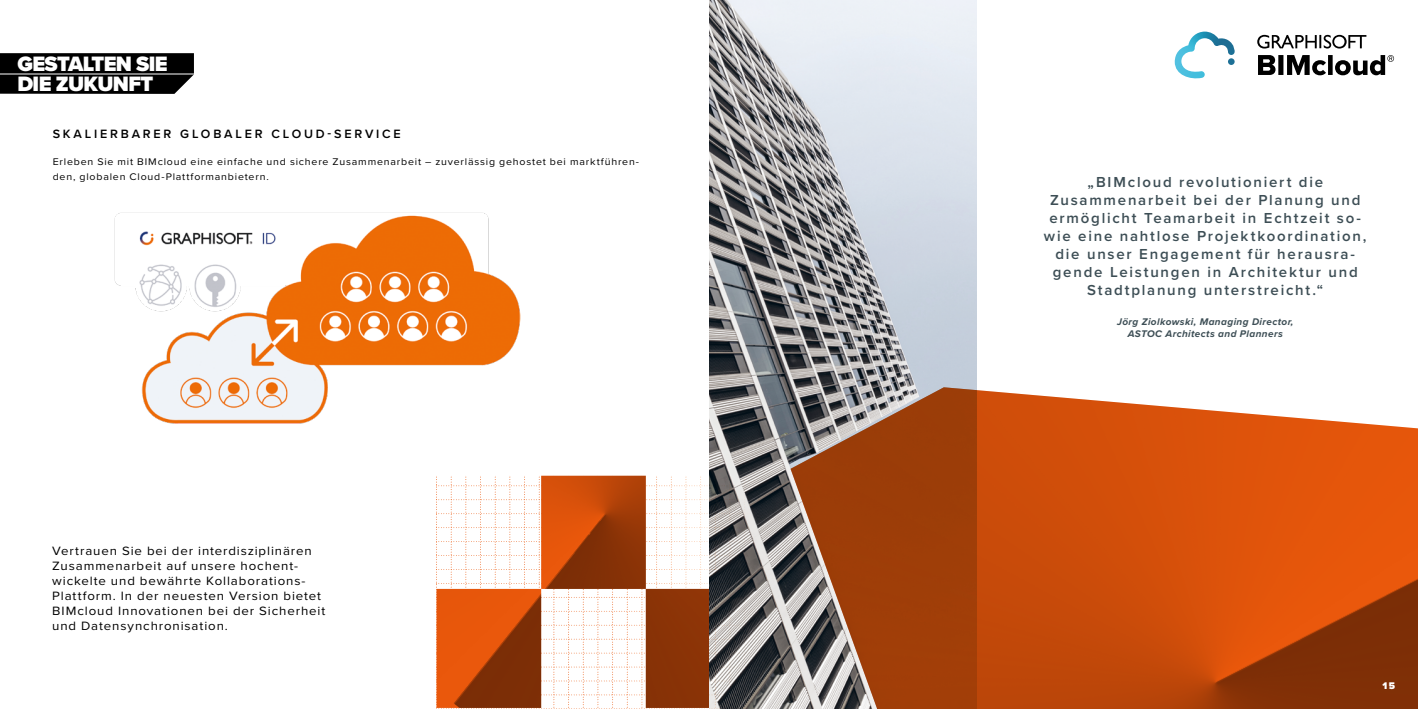
<style>
.page{position:relative;width:1418px;height:709px;background:#fff}
.page>*{position:absolute;margin:0;border:0;box-sizing:border-box;transform-origin:0 0}
.t1{font:900 21.5px/20px "Proxima Nova";letter-spacing:-.03em;color:#fff}
.t2{font:600 15px/18px "Proxima Nova";letter-spacing:.115em;color:#3d4e55;text-align:center}
.t3{font:12.5px/15px "Proxima Nova";letter-spacing:.065em;color:#000;scale:1.06 1}
.t4{font:600 12.5px "Proxima Nova";letter-spacing:.225em;color:#000}
.t5{font:10px/15px "Proxima Nova";letter-spacing:.075em;color:#000;scale:1.06 1}
.t6{font:italic 700 10px/12px "Proxima Nova";letter-spacing:.04em;color:#3d4e55;text-align:center}
.t7{font:900 10px "Proxima Nova";color:#fff}
</style>
<div class="page">
<img style="left:709px;top:0;width:267px;height:476px">
<img style="left:790px;top:387px;width:627px;height:322px">
<img style="left:114px;top:212px;width:407px;height:211px">
<svg style="left:436px;top:476px;width:515px;height:233px;background:#906148"></svg>
<img style="left:436px;top:476px;width:273px;height:232px">
<svg style="left:1258px;top:55px;width:135px;height:20px"></svg>
<svg style="left:1257px;top:35px;width:109px;height:14px"></svg>
<svg style="left:1174px;top:32px;width:60px;height:47px"></svg>
<svg style="left:0;top:53px;width:194px;height:41px;background:#0b0b0b"></svg>
<hr style="left:0;top:74px;width:194px;height:1px;background:#fff">
<h1 class="t1" style="left:17px;top:54px;width:152px">GESTALTEN SIE<br>DIE ZUKUNFT</h1>
<p class="t4" style="left:53px;top:125px;width:350px">SKALIERBARER GLOBALER CLOUD-SERVICE</p>
<p class="t5" style="left:53px;top:154px;width:554px">Erleben Sie mit BIMcloud eine einfache und sichere Zusammenarbeit – zuverlässig gehostet bei marktführen&shy;den, globalen Cloud-Plattformanbietern.</p>
<p class="t3" style="left:52px;top:543px;width:259px">Vertrauen Sie bei der interdisziplinären Zusammenarbeit auf unsere hochent&shy;wickelte und bewährte Kollaborations-Plattform. In der neuesten Version bietet BIMcloud Innovationen bei der Sicherheit und Datensynchronisation.</p>
<p class="t2" style="left:1043px;top:173px;width:324px">„BIMcloud revolutioniert die Zusammenarbeit bei der Planung und ermöglicht Teamarbeit in Echtzeit so&shy;wie eine nahtlose Projektkoordination, die unser Engagement für herausra&shy;gende Leistungen in Architektur und Stadtplanung unterstreicht.“</p>
<p class="t6" style="left:1117px;top:316px;width:178px">Jörg Ziolkowski, Managing Director,<br>ASTOC Architects and Planners</p>
<p class="t7" style="left:1382px;top:677px;width:14px">15</p>
</div>
